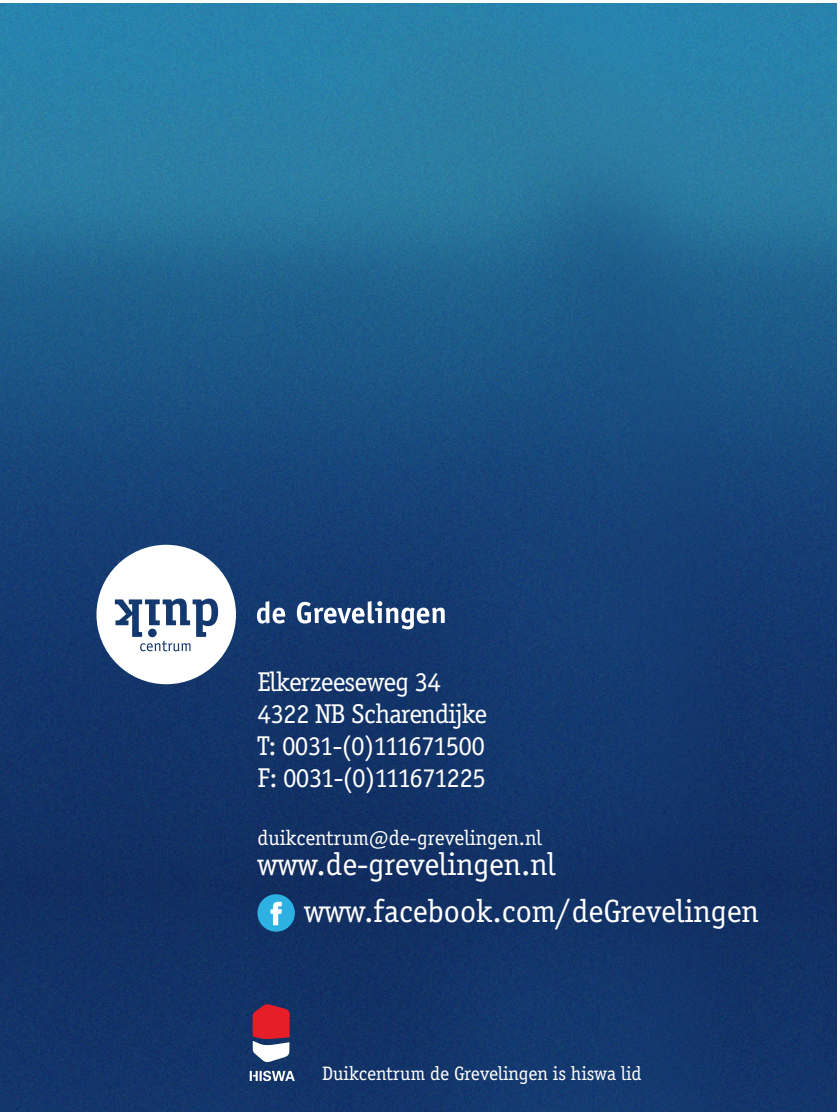
<style>
.page{position:relative;width:840px;height:1112px;background:#fff}
.page>*{position:absolute;margin:0;border:0;box-sizing:border-box;transform-origin:0 0}
.t1{font:33.2px "Officina Serif";color:#fff}
.t2{font:32.8px "Officina Serif";color:#fff}
.t3{font:28px/32px "Officina Serif";letter-spacing:-.025em;color:#fff}
.t4{font:22px "Officina Serif";color:#fff}
.t5{font:20px "Officina Serif";color:#fff}
</style>
<div class="page">
<img style="left:0;top:3px;width:836px;height:1108px">
<svg style="left:96px;top:544px;width:140px;height:140px"></svg>
<svg style="left:257px;top:601px;width:28px;height:22px"></svg>
<svg style="left:297px;top:601px;width:147px;height:28px"></svg>
<svg style="left:257px;top:894px;width:38px;height:37px"></svg>
<svg style="left:252px;top:1003px;width:37px;height:59px"></svg>
<svg style="left:249px;top:1069px;width:45px;height:11px"></svg>
<p class="t3" style="left:257px;top:665px;width:231px">Elkerzeeseweg 34<br>4322 NB Scharendijke<br>T: 0031-(0)111671500<br>F: 0031-(0)111671225</p>
<p class="t4" style="left:257px;top:824px;width:286px">duikcentrum@de-grevelingen.nl</p>
<p class="t2" style="left:257px;top:845px;width:300px">www.de-grevelingen.nl</p>
<p class="t1" style="left:304px;top:892px;width:456px">www.facebook.com/deGrevelingen</p>
<p class="t5" style="left:322px;top:1061px;width:321px">Duikcentrum de Grevelingen is hiswa lid</p>
</div>
